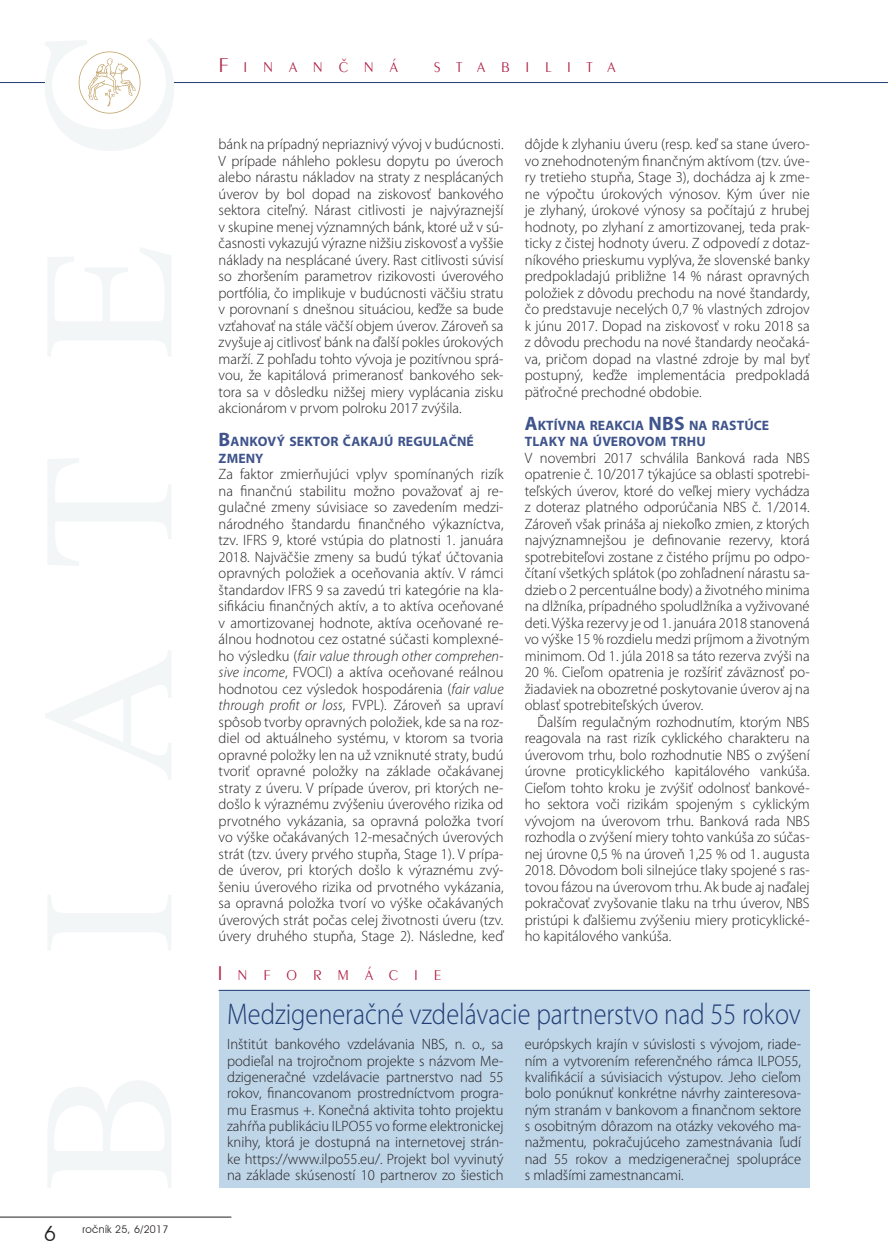
<style>
.page{position:relative;width:888px;height:1258px;background:#fff}
.page>*{position:absolute;margin:0;border:0;box-sizing:border-box;transform-origin:0 0}
.Nadpis_1_-_20{font:300 30px "Myriad Pro";color:#1f3c75;scale:.88 1}
.t1{font:21px "Avant Garde IT Cby BT";color:#231f20}
.body_text_PRVY{font:300 15px/16.5px "Myriad Pro";color:#231f20;text-align:justify}
.body_text{font:300 15px/16.5px "Myriad Pro";color:#231f20;text-align:justify}
.zahlavie{font:15px "Exotc 350 Lt BTCE Light";letter-spacing:1.06em;color:#af1d43}
.Nadpis_2__-_3_0_BEZ{font:700 13.65px/16.5px "Myriad Pro";letter-spacing:.015em;color:#3f548c}
.t2{font:10.5px "Avant Garde IT Cby BT";letter-spacing:.03em;color:#231f20}
.s1{font-size:21px}
.s2{font-size:19.5px}
.s3{font-style:italic}
</style>
<div class="page">
<hr style="left:0;top:82px;width:888px;height:1px;background:#1f3c75">
<div style="left:45px;top:53px;width:129px;height:60px;background:#fff;border-radius:50%"></div>
<img style="left:78px;top:51px;width:63px;height:63px">
<hr style="left:0;top:1217px;width:231px;height:1px;background:#231f20">
<div style="left:219px;top:991px;width:590px;height:197px;background:#bfd5e8"></div>
<hr style="left:219px;top:990px;width:591px;height:1px;background:#1f3c75">
<h2 class="t1" style="left:44px;top:1220px;width:13px">6</h2>
<p class="t2" style="left:83px;top:1223px;width:87px">ročník 25, 6/2017</p>
<p class="zahlavie" style="left:219px;top:58px;width:106px"><span class="s1">F</span>INAN</p>
<p class="zahlavie" style="left:364px;top:58px;width:35px">N Á</p>
<p class="zahlavie" style="left:434px;top:58px;width:183px">STABILITA</p>
<p class="body_text_PRVY" style="left:219px;top:136px;width:286px">bánk na prípadný nepriaznivý vývoj v budúcnosti.<br>V prípade náhleho poklesu dopytu po úveroch alebo nárastu nákladov na straty z nesplácaných úverov by bol dopad na ziskovosť bankového sektora citeľný. Nárast citlivosti je najvýraznejší v skupine menej významných bánk, ktoré už v sú&shy;časnosti vykazujú výrazne nižšiu ziskovosť a vyššie náklady na nesplácané úvery. Rast citlivosti súvisí so zhoršením parametrov rizikovosti úverového portfólia, čo implikuje v budúcnosti väčšiu stratu v porovnaní s dnešnou situáciou, keďže sa bude vzťahovať na stále väčší objem úverov. Zároveň sa zvyšuje aj citlivosť bánk na ďalší pokles úrokových marží. Z pohľadu tohto vývoja je pozitívnou sprá&shy;vou, že kapitálová primeranosť bankového sek&shy;tora sa v dôsledku nižšej miery vyplácania zisku akcionárom v prvom polroku 2017 zvýšila.</p>
<p class="Nadpis_2__-_3_0_BEZ" style="left:219px;top:433px;width:257px"><span class="s2">B</span>ANKOVÝ SEKTOR ČAKAJÚ REGULAČNÉ<br>ZMENY</p>
<p class="body_text_PRVY" style="left:219px;top:466px;width:286px">Za faktor zmierňujúci vplyv spomínaných rizík na finančnú stabilitu možno považovať aj re&shy;gulačné zmeny súvisiace so zavedením medzi&shy;národného štandardu finančného výkazníctva, tzv. IFRS 9, ktoré vstúpia do platnosti 1. januára 2018. Najväčšie zmeny sa budú týkať účtovania opravných položiek a oceňovania aktív. V rámci štandardov IFRS 9 sa zavedú tri kategórie na kla&shy;sifikáciu finančných aktív, a to aktíva oceňované v amortizovanej hodnote, aktíva oceňované re&shy;álnou hodnotou cez ostatné súčasti komplexné&shy;ho výsledku (<span class="s3">fair value through other comprehen&shy;sive income</span>, FVOCI) a aktíva oceňované reálnou hodnotou cez výsledok hospodárenia (<span class="s3">fair value through profit or loss</span>, FVPL). Zároveň sa upraví spôsob tvorby opravných položiek, kde sa na roz&shy;diel od aktuálneho systému, v ktorom sa tvoria opravné položky len na už vzniknuté straty, budú tvoriť opravné položky na základe očakávanej straty z úveru. V prípade úverov, pri ktorých ne&shy;došlo k výraznému zvýšeniu úverového rizika od prvotného vykázania, sa opravná položka tvorí vo výške očakávaných 12-mesačných úverových strát (tzv. úvery prvého stupňa, Stage 1). V prípa&shy;de úverov, pri ktorých došlo k výraznému zvý&shy;šeniu úverového rizika od prvotného vykázania, sa opravná položka tvorí vo výške očakávaných úverových strát počas celej životnosti úveru (tzv. úvery druhého stupňa, Stage 2). Následne, keď</p>
<p class="zahlavie" style="left:218px;top:966px;width:63px"><span class="s1">I</span>NFO</p>
<p class="zahlavie" style="left:313px;top:966px;width:130px">RM ÁCIE</p>
<p class="body_text_PRVY" style="left:525px;top:136px;width:286px">dôjde k zlyhaniu úveru (resp. keď sa stane úvero&shy;vo znehodnoteným finančným aktívom (tzv. úve&shy;ry tretieho stupňa, Stage 3), dochádza aj k zme&shy;ne výpočtu úrokových výnosov. Kým úver nie je zlyhaný, úrokové výnosy sa počítajú z hrubej hodnoty, po zlyhaní z amortizovanej, teda prak&shy;ticky z čistej hodnoty úveru. Z odpovedí z dotaz&shy;níkového prieskumu vyplýva, že slovenské banky predpokladajú približne 14 % nárast opravných položiek z dôvodu prechodu na nové štandardy, čo predstavuje necelých 0,7 % vlastných zdrojov k júnu 2017. Dopad na ziskovosť v roku 2018 sa z dôvodu prechodu na nové štandardy neočaká&shy;va, pričom dopad na vlastné zdroje by mal byť postupný, keďže implementácia predpokladá päťročné prechodné obdobie.</p>
<p class="Nadpis_2__-_3_0_BEZ" style="left:525px;top:416px;width:137px"><span class="s2">A</span>KTÍVNA REAKCIA <span class="s2">NBS</span></p>
<p class="Nadpis_2__-_3_0_BEZ" style="left:525px;top:416px;width:246px;text-indent:164px">NA RASTÚCE<br>TLAKY NA ÚVEROVOM TRHU</p>
<p class="body_text_PRVY" style="left:525px;top:450px;width:286px">V novembri 2017 schválila Banková rada NBS opatrenie č. 10/2017 týkajúce sa oblasti spotrebi&shy;teľských úverov, ktoré do veľkej miery vychádza z doteraz platného odporúčania NBS č. 1/2014.<br>Zároveň však prináša aj niekoľko zmien, z ktorých najvýznamnejšou je definovanie rezervy, ktorá spotrebiteľovi zostane z čistého príjmu po odpo&shy;čítaní všetkých splátok (po zohľadnení nárastu sa&shy;dzieb o 2 percentuálne body) a životného minima na dlžníka, prípadného spoludlžníka a vyživované deti. Výška rezervy je od 1. januára 2018 stanovená vo výške 15 % rozdielu medzi príjmom a životným minimom. Od 1. júla 2018 sa táto rezerva zvýši na 20 %. Cieľom opatrenia je rozšíriť záväznosť po&shy;žiadaviek na obozretné poskytovanie úverov aj na oblasť spotrebiteľských úverov.</p>
<p class="body_text" style="left:525px;top:714px;width:286px;text-indent:13px">Ďalším regulačným rozhodnutím, ktorým NBS reagovala na rast rizík cyklického charakteru na úverovom trhu, bolo rozhodnutie NBS o zvýšení úrovne proticyklického kapitálového vankúša.<br>Cieľom tohto kroku je zvýšiť odolnosť bankové&shy;ho sektora voči rizikám spojeným s cyklickým vývojom na úverovom trhu. Banková rada NBS rozhodla o zvýšení miery tohto vankúša zo súčas&shy;nej úrovne 0,5 % na úroveň 1,25 % od 1. augusta 2018. Dôvodom boli silnejúce tlaky spojené s ras&shy;tovou fázou na úverovom trhu. Ak bude aj naďalej pokračovať zvyšovanie tlaku na trhu úverov, NBS pristúpi k ďalšiemu zvýšeniu miery proticyklické&shy;ho kapitálového vankúša.</p>
<p class="Nadpis_1_-_20" style="left:227px;top:997px;width:653px">Medzigeneračné vzdelávacie partnerstvo nad 55 rokov</p>
<p class="body_text_PRVY" style="left:227px;top:1036px;width:278px">Inštitút bankového vzdelávania NBS, n. o., sa podieľal na trojročnom projekte s názvom Me&shy;dzigeneračné vzdelávacie partnerstvo nad 55 rokov, financovanom prostredníctvom progra&shy;mu Erasmus +. Konečná aktivita tohto projektu zahŕňa publikáciu ILPO55 vo forme elektronickej knihy, ktorá je dostupná na internetovej strán&shy;ke https://www.ilpo55.eu/. Projekt bol vyvinutý na základe skúseností 10 partnerov zo šiestich</p>
<p class="body_text_PRVY" style="left:525px;top:1036px;width:278px">európskych krajín v súvislosti s vývojom, riade&shy;ním a vytvorením referenčného rámca ILPO55, kvalifikácií a súvisiacich výstupov. Jeho cieľom bolo ponúknuť konkrétne návrhy zainteresova&shy;ným stranám v bankovom a finančnom sektore s osobitným dôrazom na otázky vekového ma&shy;nažmentu, pokračujúceho zamestnávania ľudí nad 55 rokov a medzigeneračnej spolupráce s mladšími zamestnancami.</p>
</div>
